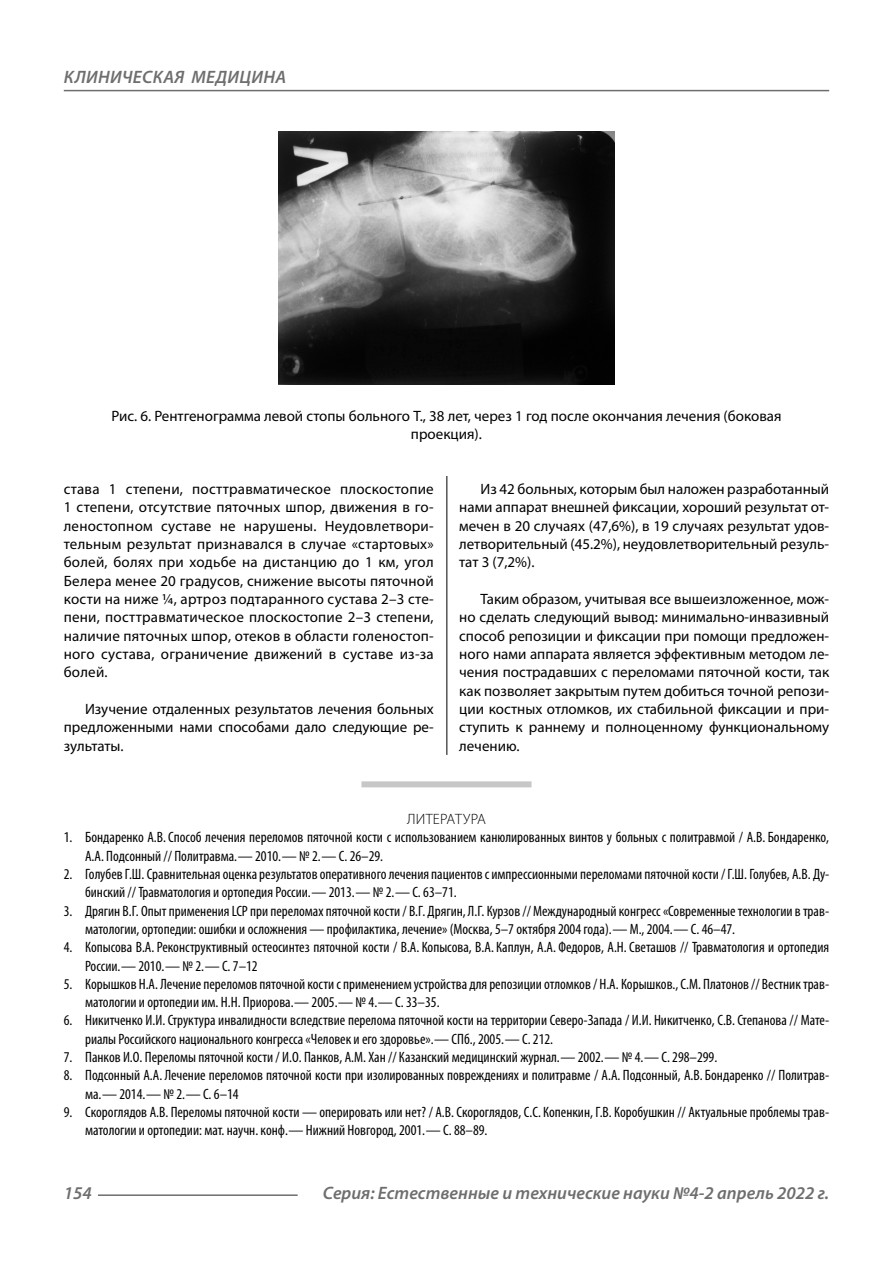
<style>
.page{position:relative;width:893px;height:1263px;background:#fff}
.page>*{position:absolute;margin:0;border:0;box-sizing:border-box;transform-origin:0 0}
.t1{font:italic 600 18px "Myriad Pro";color:#6e6e6e}
.t2{font:condensed 15px/18.3px "Myriad Pro";color:#000}
.Normal{font:15px/18.3px "Myriad Pro";color:#000;text-align:justify}
.podpis{font:15px/18.3px "Myriad Pro";color:#000;text-align:center}
.Literature{font:300 15px "Myriad Pro";letter-spacing:.02em;color:#000}
</style>
<div class="page">
<hr style="left:446px;top:128px;width:1px;height:1007px;background:#000">
<div style="left:361px;top:781px;width:170px;height:6px;background:#c7c7c7"></div>
<img style="left:278px;top:131px;width:337px;height:253px">
<hr style="left:98px;top:1194px;width:200px;height:2px;background:#6e6e6e">
<hr style="left:64px;top:90px;width:765px;height:1px;background:#6e6e6e">
<p class="t1" style="left:64px;top:66px;width:23px">Клиническая</p>
<p class="t1" style="left:191px;top:66px;width:13px">меди</p>
<p class="t1" style="left:240px;top:66px;width:25px">цина</p>
<p class="podpis" style="left:111px;top:406px;width:672px">Рис. 6. Рентгенограмма левой стопы больного Т., 38 лет, через 1 год после окончания лечения (боковая проекция).</p>
<p class="Normal" style="left:64px;top:480px;width:371px">става 1 степени, посттравматическое плоскостопие 1 степени, отсутствие пяточных шпор, движения в го&shy;леностопном суставе не нарушены. Неудовлетвори&shy;тельным результат признавался в случае «стартовых» болей, болях при ходьбе на дистанцию до 1 км, угол Белера менее 20 градусов, снижение высоты пяточной кости на ниже ¼, артроз подтаранного сустава 2–3 сте&shy;пени, посттравматическое плоскостопие 2–3 степени, наличие пяточных шпор, отеков в области голеностоп&shy;ного сустава, ограничение движений в суставе из-за болей.</p>
<p class="Normal" style="left:64px;top:699px;width:371px;text-indent:21px">Изучение отдаленных результатов лечения больных предложенными нами способами дало следующие ре&shy;зультаты.</p>
<p class="Normal" style="left:459px;top:480px;width:371px;text-indent:21px">Из 42 больных, которым был наложен разработанный нами аппарат внешней фиксации, хороший результат от&shy;мечен в 20 случаях (47,6%), в 19 случаях результат удов&shy;летворительный (45.2%), неудовлетворительный резуль&shy;тат 3 (7,2%).</p>
<p class="Normal" style="left:459px;top:590px;width:371px;text-indent:21px">Таким образом, учитывая все вышеизложенное, мож&shy;но сделать следующий вывод: минимально-инвазивный способ репозиции и фиксации при помощи предложен&shy;ного нами аппарата является эффективным методом ле&shy;чения пострадавших с переломами пяточной кости, так как позволяет закрытым путем добиться точной репози&shy;ции костных отломков, их стабильной фиксации и при&shy;ступить к раннему и полноценному функциональному лечению.</p>
<p class="Literature" style="left:407px;top:810px;width:80px">ЛИТЕРАТУРА</p>
<p class="t2" style="left:85px;top:828px;width:746px;text-indent:-21px">1. Бондаренко А.В. Способ лечения переломов пяточной кости с использованием канюлированных винтов у больных с политравмой / А.В. Бондаренко,<br>А.А. Подсонный // Политравма.— 2010.— № 2.— С. 26–29.</p>
<p class="t2" style="left:85px;top:864px;width:746px;text-indent:-21px">2. Голубев Г.Ш. Сравнительная оценка результатов оперативного лечения пациентов с импрессионными переломами пяточной кости / Г.Ш. Голубев, А.В. Ду&shy;бинский // Травматология и ортопедия России.— 2013.— № 2.— С. 63–71.</p>
<p class="t2" style="left:85px;top:901px;width:746px;text-indent:-21px">3. Дрягин В.Г. Опыт применения LCP при переломах пяточной кости / В.Г. Дрягин, Л.Г. Курзов // Международный конгресс «Современные технологии в трав&shy;матологии, ортопедии: ошибки и осложнения — профилактика, лечение» (Москва, 5–7 октября 2004 года).— М., 2004.— С. 46–47.</p>
<p class="t2" style="left:85px;top:938px;width:746px;text-indent:-21px">4. Копысова В.А. Реконструктивный остеосинтез пяточной кости / В.А. Копысова, В.А. Каплун, А.А. Федоров, А.Н. Светашов // Травматология и ортопедия<br>России.— 2010.— № 2.— С. 7–12</p>
<p class="t2" style="left:85px;top:974px;width:746px;text-indent:-21px">5. Корышков Н.А. Лечение переломов пяточной кости с применением устройства для репозиции отломков / Н.А. Корышков., С.М. Платонов // Вестник трав&shy;матологии и ортопедии им. Н.Н. Приорова.— 2005.— № 4.— С. 33–35.</p>
<p class="t2" style="left:85px;top:1011px;width:746px;text-indent:-21px">6. Никитченко И.И. Структура инвалидности вследствие перелома пяточной кости на территории Северо-Запада / И.И. Никитченко, С.В. Степанова // Мате&shy;риалы Российского национального конгресса «Человек и его здоровье».— СПб., 2005.— С. 212.</p>
<p class="t2" style="left:64px;top:1048px;width:655px">7. Панков И.О. Переломы пяточной кости / И.О. Панков, А.М. Хан // Казанский медицинский журнал.— 2002.— № 4.— С. 298–299.</p>
<p class="t2" style="left:85px;top:1066px;width:746px;text-indent:-21px">8. Подсонный А.А. Лечение переломов пяточной кости при изолированных повреждениях и политравме / А.А. Подсонный, А.В. Бондаренко // Политрав&shy;ма.— 2014.— № 2.— С. 6–14</p>
<p class="t2" style="left:85px;top:1103px;width:746px;text-indent:-21px">9. Скороглядов А.В. Переломы пяточной кости — оперировать или нет? / А.В. Скороглядов, С.С. Копенкин, Г.В. Коробушкин // Актуальные проблемы трав&shy;матологии и ортопедии: мат. научн. конф.— Нижний Новгород, 2001.— С. 88–89.</p>
<p class="t1" style="left:64px;top:1182px;width:30px">154</p>
<p class="t1" style="left:323px;top:1182px;width:508px">Серия: Естественные и технические науки №4-2 апрель 2022 г.</p>
</div>
